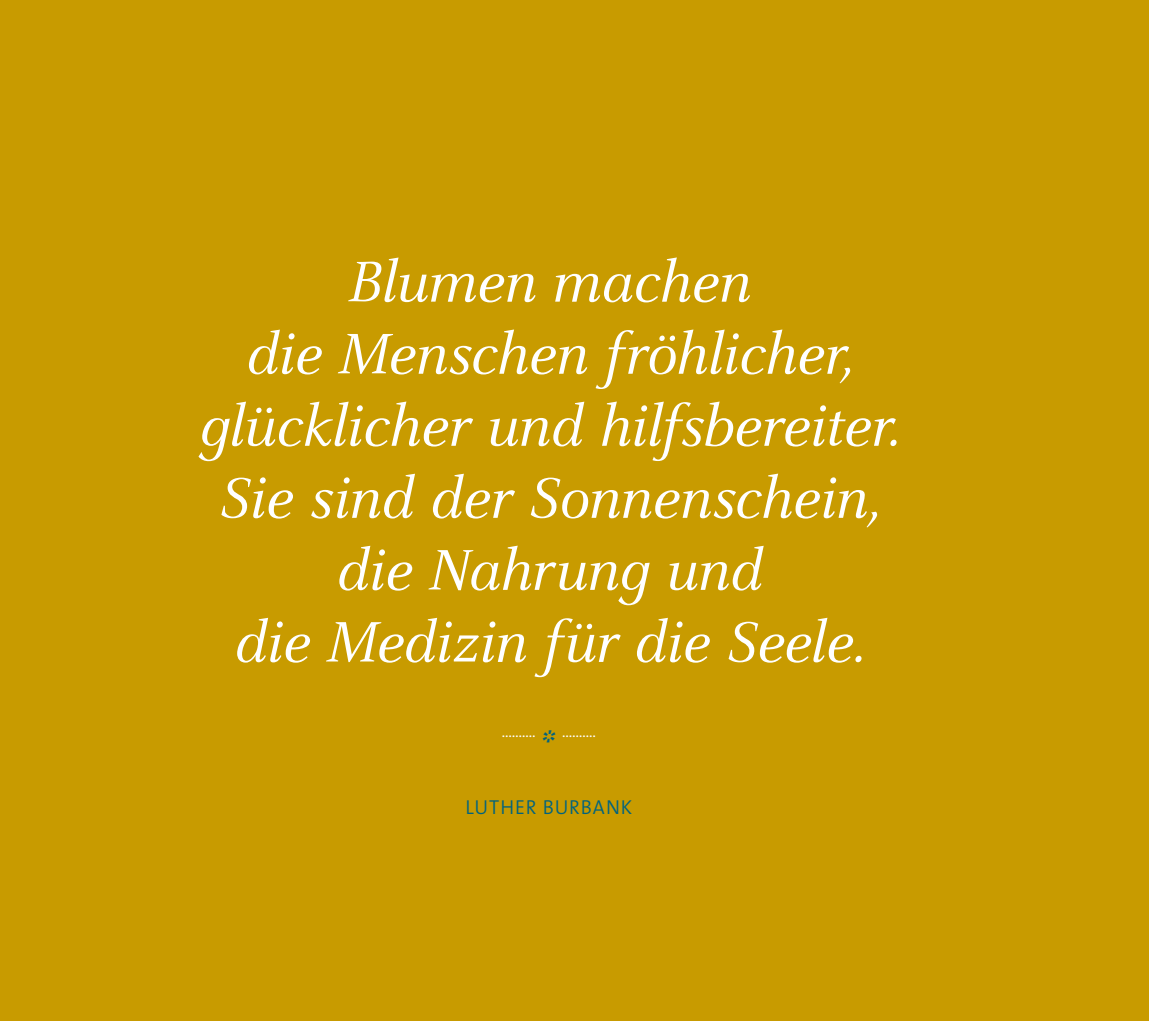
<style>
.page{position:relative;width:1149px;height:1021px;background:#fff}
.page>*{position:absolute;margin:0;border:0;box-sizing:border-box;transform-origin:0 0}
.t1{font:italic 63px/72px "Celeste OT";letter-spacing:-.015em;color:#fff;text-align:center}
.t2{font:200 33.75px "The Mix Os F";color:#fff}
.t3{font:300 20.25px "The Mix Os F";letter-spacing:.045em;color:#00637e}
.s1{font-weight:400;font-style:italic;color:#00637e}
</style>
<div class="page">
<div style="left:0;top:0;width:1148px;height:1020px;background:#c89b00"></div>
<p class="t1" style="left:198px;top:245px;width:702px">Blumen machen<br>die Menschen fröhlicher, glücklicher und hilfsbereiter.<br>Sie sind der Sonnenschein, die Nahrung und<br>die Medizin für die Seele.</p>
<p class="t2" style="left:502px;top:713px;width:95px">—<span class="s1">•</span>—</p>
<p class="t3" style="left:465px;top:794px;width:168px">LUTHER BURBANK</p>
</div>
